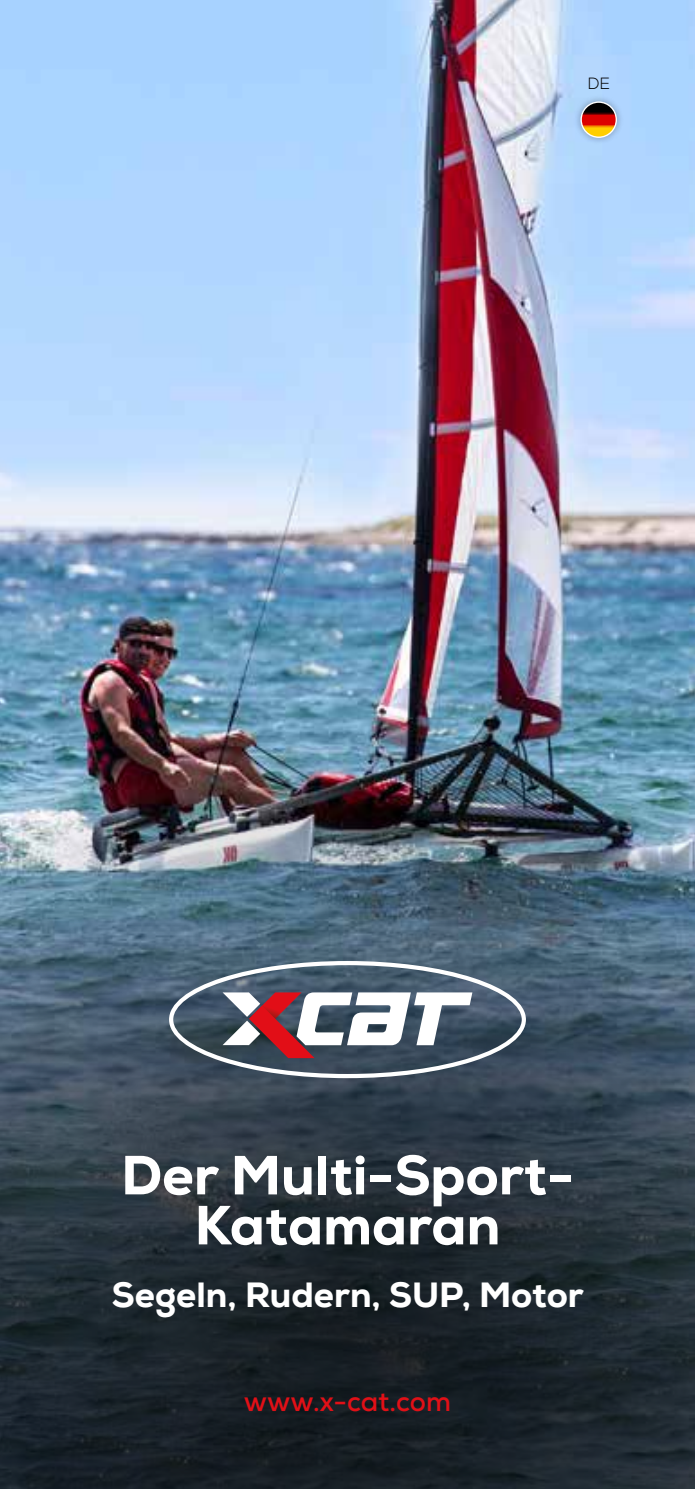
<style>
.page{position:relative;width:695px;height:1489px;background:#fff}
.page>*{position:absolute;margin:0;border:0;box-sizing:border-box;transform-origin:0 0}
.t1{font:800 55px/50px "Nexa";color:#fff;text-align:center}
.t2{font:800 35px "Nexa";color:#fff}
.t3{font:700 27.5px "Nexa";color:#e11017}
.t4{font:300 16.25px "Nexa";color:#000}
</style>
<div class="page">
<img style="left:0;top:0;width:694px;height:728px">
<img style="left:0;top:728px;width:694px;height:760px">
<div style="left:573px;top:94px;width:51px;height:51px;background:#000;opacity:.3"></div>
<img style="left:581px;top:102px;width:35px;height:35px;border-radius:18px">
<div style="left:580px;top:101px;width:37px;height:37px;border:1px solid #fff;border-radius:50%"></div>
<svg style="left:169px;top:960px;width:357px;height:118px"></svg>
<svg style="left:222px;top:992px;width:250px;height:66px"></svg>
<p class="t4" style="left:587px;top:74px;width:24px">DE</p>
<p class="t1" style="left:121px;top:1150px;width:454px">Der Multi-Sport-<br>Katamaran</p>
<p class="t2" style="left:112px;top:1272px;width:473px">Segeln, Rudern, SUP, Motor</p>
<p class="t3" style="left:244px;top:1383px;width:208px">www.x-cat.com</p>
</div>
